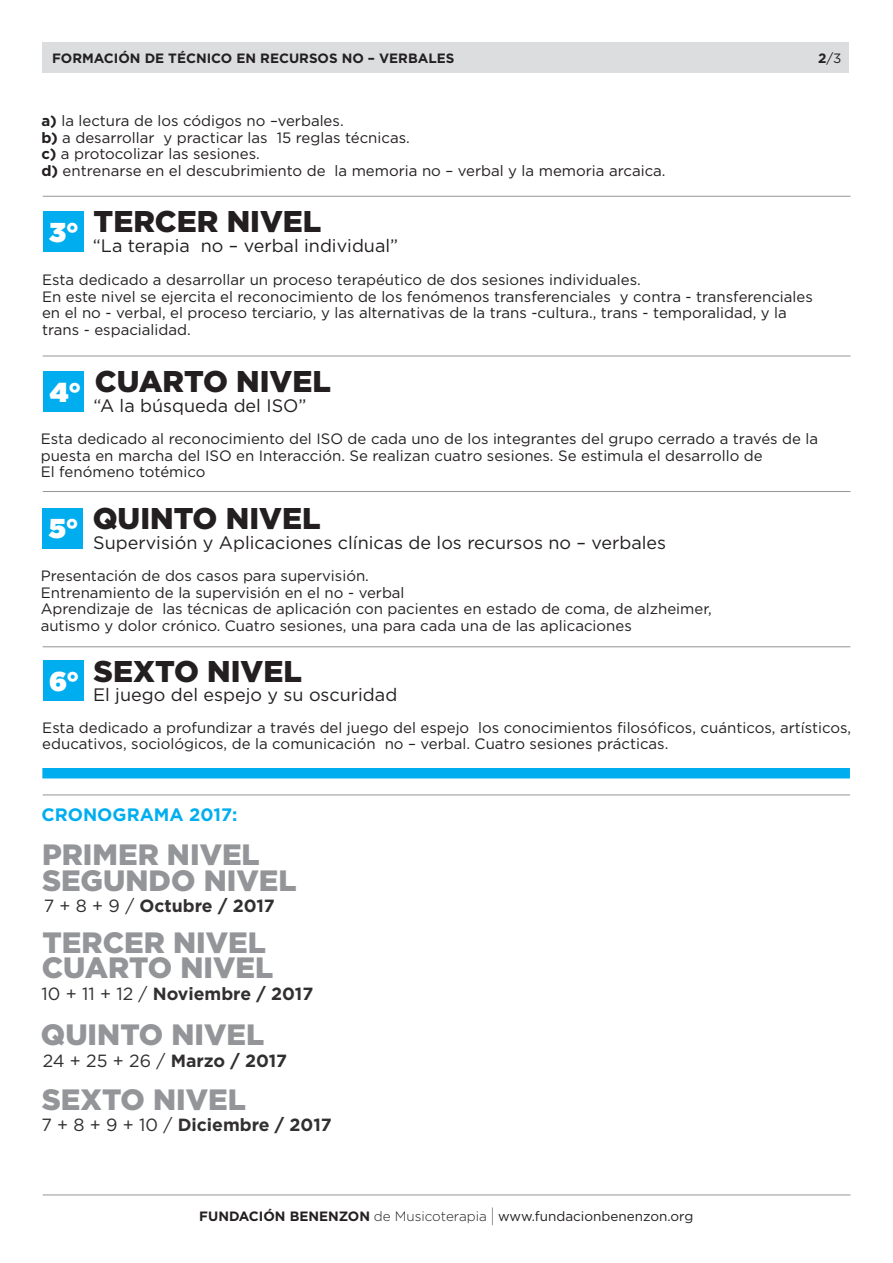
<style>
.page{position:relative;width:893px;height:1263px;background:#fff}
.page>*{position:absolute;margin:0;border:0;box-sizing:border-box;transform-origin:0 0}
.t1{font:900 30px "Gotham";color:#231f20}
.t2{font:900 29.4px/26px "Gotham";color:#939598}
.t3{font:900 27.3px "Gotham";color:#fff}
.t4{font:18px "Gotham";color:#231f20}
.t5{font:700 18px "Gotham";color:#00aeef}
.t6{font:700 17.7px "Gotham";color:#312f30}
.t7{font:15px/16.5px "Gotham";color:#231f20}
.t8{font:13.5px "Gotham";color:#231f20}
.t9{font:700 13.5px "Gotham";color:#231f20}
.s1{font-weight:700}
.s2{font-weight:400}
.s3{font-weight:300}
</style>
<div class="page">
<hr style="left:43px;top:196px;width:807px;height:1px;background:#939598">
<hr style="left:43px;top:356px;width:807px;height:1px;background:#939598">
<hr style="left:43px;top:491px;width:807px;height:1px;background:#939598">
<hr style="left:43px;top:646px;width:807px;height:1px;background:#939598">
<div style="left:42px;top:768px;width:808px;height:10px;background:#00aeef"></div>
<div style="left:43px;top:211px;width:41px;height:41px;background:#00aeef"></div>
<div style="left:43px;top:371px;width:41px;height:41px;background:#00aeef"></div>
<div style="left:42px;top:508px;width:41px;height:41px;background:#00aeef"></div>
<div style="left:43px;top:660px;width:41px;height:41px;background:#00aeef"></div>
<div style="left:42px;top:43px;width:807px;height:30px;background:#dcdddf"></div>
<svg style="left:492px;top:1207px;width:1px;height:18px"></svg>
<hr style="left:43px;top:1194px;width:807px;height:1px;background:#939598">
<hr style="left:43px;top:794px;width:807px;height:1px;background:#939598">
<p class="t9" style="left:52px;top:49px;width:404px">FORMACIÓN DE TÉCNICO EN RECURSOS NO – VERBALES</p>
<p class="t8" style="left:818px;top:50px;width:25px"><span class="s1">2</span>/3</p>
<p class="t7" style="left:41px;top:112px;width:626px"><span class="s1">a)</span> la lectura de los códigos no –verbales.<br><span class="s1">b)</span> a desarrollar y practicar las 15 reglas técnicas.<br><span class="s1">c)</span> a protocolizar las sesiones.<br><span class="s1">d)</span> entrenarse en el descubrimiento de la memoria no – verbal y la memoria arcaica.</p>
<h3 class="t3" style="left:49px;top:213px;width:31px">3°</h3>
<h1 class="t1" style="left:94px;top:201px;width:229px">TERCER NIVEL</h1>
<p class="t4" style="left:93px;top:234px;width:307px">“La terapia no – verbal individual”</p>
<p class="t7" style="left:42px;top:271px;width:772px">Esta dedicado a desarrollar un proceso terapéutico de dos sesiones individuales.<br>En este nivel se ejercita el reconocimiento de los fenómenos transferenciales y contra - transferenciales en el no - verbal, el proceso terciario, y las alternativas de la trans -cultura., trans - temporalidad, y la trans - espacialidad.</p>
<h3 class="t3" style="left:50px;top:372px;width:33px">4°</h3>
<h1 class="t1" style="left:95px;top:361px;width:238px">CUARTO NIVEL</h1>
<p class="t4" style="left:94px;top:394px;width:214px">“A la búsqueda del ISO”</p>
<p class="t7" style="left:41px;top:431px;width:779px">Esta dedicado al reconocimiento del ISO de cada uno de los integrantes del grupo cerrado a través de la puesta en marcha del ISO en Interacción. Se realizan cuatro sesiones. Se estimula el desarrollo de<br>El fenómeno totémico</p>
<h3 class="t3" style="left:49px;top:509px;width:31px">5°</h3>
<h1 class="t1" style="left:93px;top:497px;width:229px">QUINTO NIVEL</h1>
<p class="t4" style="left:93px;top:531px;width:574px">Supervisión y Aplicaciones clínicas de los recursos no – verbales</p>
<p class="t7" style="left:41px;top:567px;width:672px">Presentación de dos casos para supervisión.<br>Entrenamiento de la supervisión en el no - verbal<br>Aprendizaje de las técnicas de aplicación con pacientes en estado de coma, de alzheimer, autismo y dolor crónico. Cuatro sesiones, una para cada una de las aplicaciones</p>
<h3 class="t3" style="left:49px;top:662px;width:31px">6°</h3>
<h1 class="t1" style="left:94px;top:650px;width:210px">SEXTO NIVEL</h1>
<p class="t4" style="left:93px;top:683px;width:306px">El juego del espejo y su oscuridad</p>
<p class="t7" style="left:42px;top:719px;width:810px">Esta dedicado a profundizar a través del juego del espejo los conocimientos filosóficos, cuánticos, artísticos, educativos, sociológicos, de la comunicación no – verbal. Cuatro sesiones prácticas.</p>
<p class="t5" style="left:41px;top:803px;width:198px">CRONOGRAMA 2017:</p>
<h2 class="t2" style="left:42px;top:841px;width:256px">PRIMER NIVEL<br>SEGUNDO NIVEL</h2>
<p class="t6" style="left:44px;top:894px;width:233px"><span class="s2">7 + 8 + 9 /</span> Octubre / 2017</p>
<h2 class="t2" style="left:42px;top:929px;width:233px;line-height:25.5px">TERCER NIVEL<br>CUARTO NIVEL</h2>
<p class="t6" style="left:42px;top:982px;width:273px"><span class="s2">10 + 11 + 12 /</span> Noviembre / 2017</p>
<h2 class="t2" style="left:41px;top:1002px;width:225px;line-height:64.5px">QUINTO NIVEL<br>SEXTO NIVEL</h2>
<p class="t6" style="left:43px;top:1048px;width:246px"><span class="s2">24 + 25 + 26 /</span> Marzo / 2017</p>
<p class="t6" style="left:41px;top:1112px;width:292px"><span class="s2">7 + 8 + 9 + 10 /</span> Diciembre / 2017</p>
<p class="t8" style="left:199px;top:1207px;width:495px"><span class="s1">FUNDACIÓN BENENZON</span> <span class="s3">de Musicoterapia</span> www.fundacionbenenzon.org</p>
</div>
